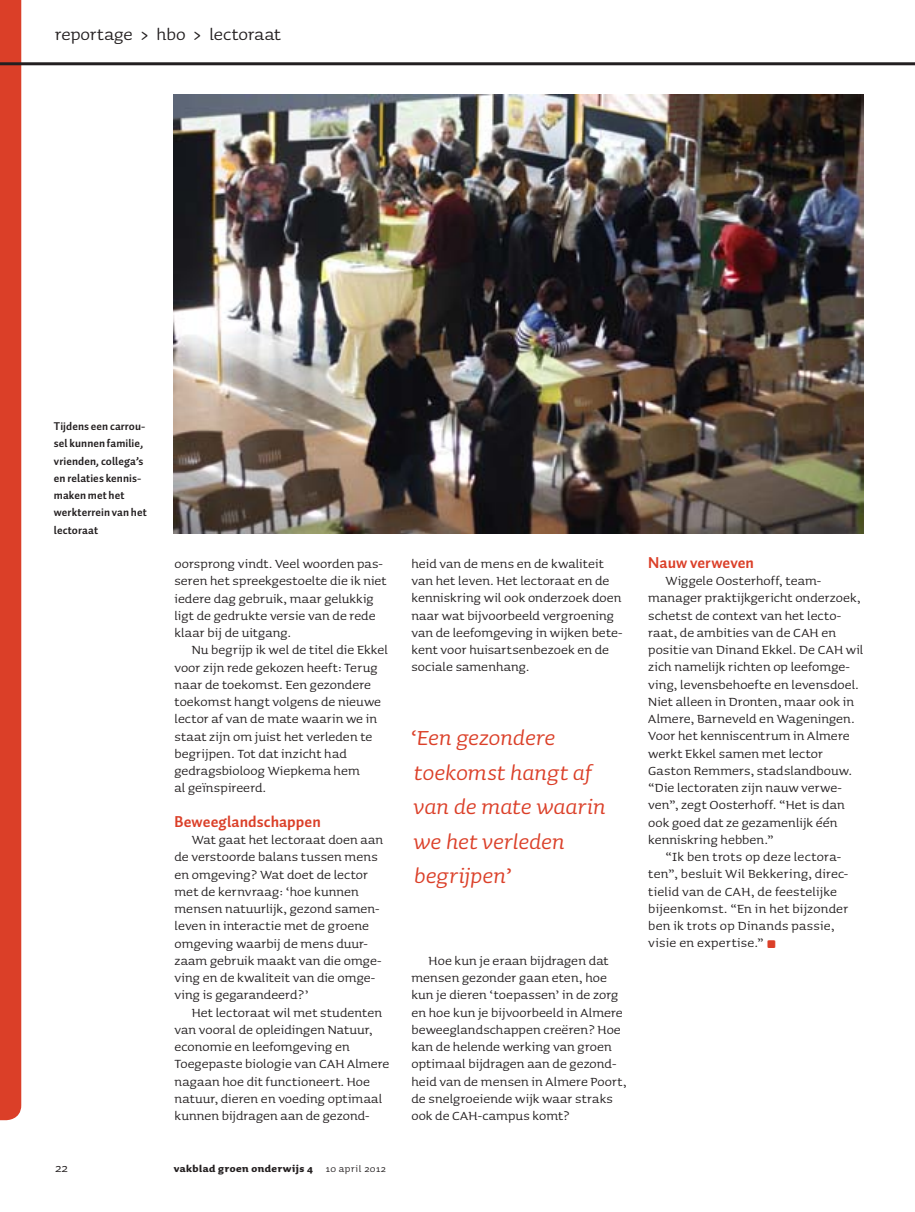
<style>
.page{position:relative;width:915px;height:1212px;background:#fff}
.page>*{position:absolute;margin:0;border:0;box-sizing:border-box;transform-origin:0 0}
.t1{font:italic 27px/34.5px "Sauna";color:#db3f28}
.t2{font:21px "Sauna";color:#231f20}
.t3{font:15.75px/17.2px "Sauna";letter-spacing:.005em;color:#231f20}
.t4{font:700 15.75px "Auto 1";letter-spacing:.005em;color:#db3f28}
.t5{font:15px "Sauna";color:#231f20}
.t6{font:700 12px "Sauna";letter-spacing:.04em;color:#231f20}
.t7{font:700 11.25px/17.2px "Auto 1";letter-spacing:.01em;color:#231f20}
.s1{font-weight:400}
.s2{font-family:"Distro II Bats";font-size:10.5px;color:#db3f28}
</style>
<div class="page">
<img style="left:173px;top:95px;width:690px;height:439px">
<div style="left:0;top:0;width:21px;height:1120px;background:#db3f28"></div>
<hr style="left:0;top:62px;width:914px;height:3px;background:#231f20">
<h2 class="t2" style="left:55px;top:23px;width:227px">reportage &gt; hbo &gt; lectoraat</h2>
<p class="t7" style="left:54px;top:417px;width:94px">Tijdens een carrou&shy;sel kunnen familie, vrienden, collega’s en relaties kennis&shy;maken met het werkterrein van het lectoraat</p>
<p class="t3" style="left:174px;top:555px;width:214px">oorsprong vindt. Veel woorden pas&shy;seren het spreekgestoelte die ik niet iedere dag gebruik, maar gelukkig ligt de gedrukte versie van de rede klaar bij de uitgang.</p>
<p class="t3" style="left:174px;top:641px;width:215px;text-indent:17px">Nu begrijp ik wel de titel die Ekkel voor zijn rede gekozen heeft: Terug naar de toekomst. Een gezondere toekomst hangt volgens de nieuwe lector af van de mate waarin we in staat zijn om juist het verleden te begrijpen. Tot dat inzicht had gedragsbioloog Wiepkema hem<br>al geïnspireerd.</p>
<p class="t4" style="left:174px;top:811px;width:148px">Beweeglandschappen</p>
<p class="t3" style="left:174px;top:831px;width:210px;text-indent:17px">Wat gaat het lectoraat doen aan de verstoorde balans tussen mens en omgeving? Wat doet de lector met de kernvraag: ‘hoe kunnen mensen natuurlijk, gezond samen&shy;leven in interactie met de groene omgeving waarbij de mens duur&shy;zaam gebruik maakt van die omge&shy;ving en de kwaliteit van die omge&shy;ving is gegarandeerd?’</p>
<p class="t3" style="left:174px;top:1004px;width:216px;text-indent:17px">Het lectoraat wil met studenten van vooral de opleidingen Natuur, economie en leefomgeving en<br>Toegepaste biologie van CAH Almere nagaan hoe dit functioneert. Hoe natuur, dieren en voeding optimaal kunnen bijdragen aan de gezond-</p>
<p class="t5" style="left:55px;top:1160px;width:14px">22</p>
<p class="t6" style="left:174px;top:1162px;width:213px">vakblad groen onderwijs 4 <span class="s1">10 april 2012</span></p>
<p class="t3" style="left:411px;top:555px;width:213px">heid van de mens en de kwaliteit van het leven. Het lectoraat en de kenniskring wil ook onderzoek doen naar wat bijvoorbeeld vergroening van de leefomgeving in wijken bete&shy;kent voor huisartsenbezoek en de sociale samenhang.</p>
<h1 class="t1" style="left:410px;top:720px;width:197px">‘Een gezondere toekomst hangt af van de mate waarin we het verleden begrijpen’</h1>
<p class="t3" style="left:411px;top:952px;width:216px;text-indent:17px">Hoe kun je eraan bijdragen dat mensen gezonder gaan eten, hoe kun je dieren ‘toepassen’ in de zorg en hoe kun je bijvoorbeeld in Almere beweeglandschappen creëren? Hoe kan de helende werking van groen optimaal bijdragen aan de gezond&shy;heid van de mensen in Almere Poort, de snelgroeiende wijk waar straks ook de CAH-campus komt?</p>
<p class="t4" style="left:648px;top:553px;width:107px">Nauw verweven</p>
<p class="t3" style="left:648px;top:572px;width:217px;text-indent:17px">Wiggele Oosterhoff, team&shy;manager praktijkgericht onderzoek, schetst de context van het lecto&shy;raat, de ambities van de CAH en positie van Dinand Ekkel. De CAH wil zich namelijk richten op leefomge&shy;ving, levensbehoefte en levensdoel.<br>Niet alleen in Dronten, maar ook in<br>Almere, Barneveld en Wageningen.<br>Voor het kenniscentrum in Almere werkt Ekkel samen met lector<br>Gaston Remmers, stadslandbouw. “Die lectoraten zijn nauw verwe&shy;ven”, zegt Oosterhoff. “Het is dan ook goed dat ze gezamenlijk één kenniskring hebben.”</p>
<p class="t3" style="left:648px;top:848px;width:202px;text-indent:17px">“Ik ben trots op deze lectora&shy;ten”, besluit Wil Bekkering, direc&shy;tielid van de CAH, de feestelijke bijeenkomst. “En in het bijzonder ben ik trots op Dinands passie, visie en expertise.” <span class="s2">]</span></p>
</div>
